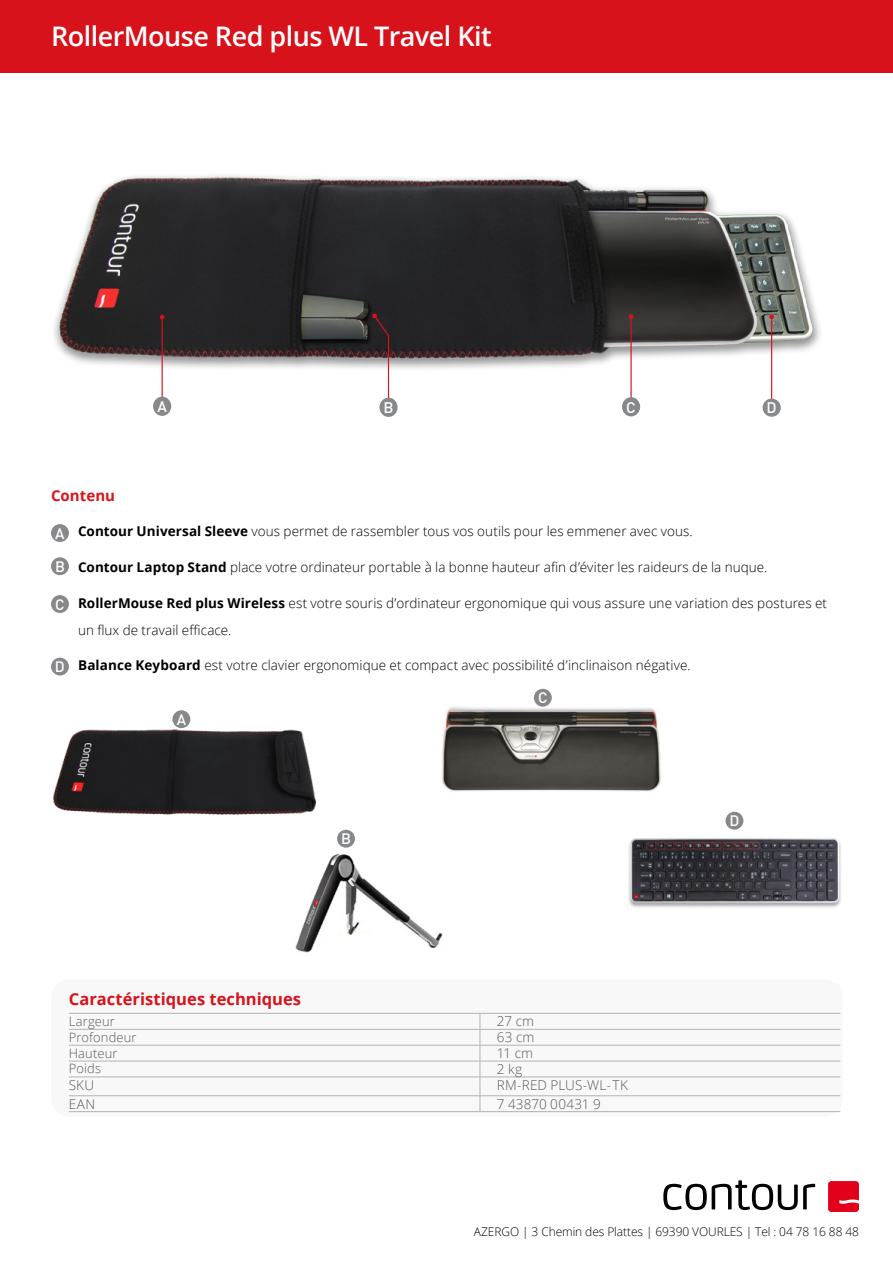
<style>
.page{position:relative;width:893px;height:1263px;background:#fff}
.page>*{position:absolute;margin:0;border:0;box-sizing:border-box;transform-origin:0 0}
.t1{font:600 27px "Open Sans";letter-spacing:-.02em;color:#fff}
.t2{font:700 16.5px "Open Sans";color:#d8121b}
.t3{font:500 15.15px "DIN";color:#fff}
.t4{font:700 15px "Open Sans";letter-spacing:.005em;color:#d8121b}
.t5{font:500 15px "DIN";color:#fff}
.t6{font:300 13.5px/27px "Open Sans";letter-spacing:.005em;color:#000}
.t7{font:300 13.5px "Open Sans";letter-spacing:.01em;color:#58585a}
.t8{font:300 12.9px "Open Sans";letter-spacing:.01em;color:#58585a}
.t9{font:300 12px "Open Sans";letter-spacing:-.01em;color:#000}
.s1{font-family:"DIN";font-weight:500;font-size:15px;color:#fff}
.s2{font-weight:700}
</style>
<div class="page">
<div style="left:0;top:0;width:893px;height:72px;background:#d8121b"></div>
<svg style="left:663px;top:1180px;width:152px;height:30px"></svg>
<svg style="left:828px;top:1181px;width:31px;height:31px"></svg>
<img style="left:54px;top:175px;width:766px;height:205px">
<hr style="left:630px;top:317px;width:2px;height:84px;background:#d8121b">
<svg style="left:629px;top:314px;width:4px;height:5px"></svg>
<div style="left:622px;top:397px;width:18px;height:19px;background:#87888a;border-radius:50%"></div>
<svg style="left:372px;top:313px;width:18px;height:25px"></svg>
<hr style="left:388px;top:335px;width:1px;height:72px;background:#d8121b">
<div style="left:379px;top:398px;width:19px;height:19px;background:#87888a;border-radius:50%"></div>
<hr style="left:162px;top:317px;width:1px;height:84px;background:#d8121b">
<svg style="left:160px;top:315px;width:4px;height:4px"></svg>
<div style="left:153px;top:397px;width:18px;height:19px;background:#87888a;border-radius:50%"></div>
<hr style="left:771px;top:317px;width:1px;height:89px;background:#d8121b">
<svg style="left:769px;top:315px;width:5px;height:4px"></svg>
<div style="left:763px;top:399px;width:18px;height:18px;background:#87888a;border-radius:50%"></div>
<img style="left:442px;top:701px;width:219px;height:91px">
<img style="left:628px;top:828px;width:213px;height:80px">
<img style="left:295px;top:853px;width:148px;height:100px">
<img style="left:52px;top:711px;width:265px;height:104px">
<div style="left:172px;top:710px;width:18px;height:18px;background:#87888a;border-radius:50%"></div>
<div style="left:337px;top:830px;width:18px;height:18px;background:#87888a;border-radius:50%"></div>
<div style="left:534px;top:689px;width:18px;height:18px;background:#87888a;border-radius:50%"></div>
<div style="left:725px;top:812px;width:18px;height:18px;background:#87888a;border-radius:50%"></div>
<div style="left:51px;top:524px;width:18px;height:18px;background:#87888a;border-radius:50%"></div>
<div style="left:51px;top:557px;width:18px;height:18px;background:#87888a;border-radius:50%"></div>
<div style="left:51px;top:595px;width:18px;height:18px;background:#87888a;border-radius:50%"></div>
<div style="left:51px;top:658px;width:18px;height:17px;background:#87888a;border-radius:50%"></div>
<div style="left:51px;top:979px;width:792px;height:137px;background:#f8f8f8;border-radius:18px"></div>
<svg style="left:69px;top:1012px;width:771px;height:99px"></svg>
<hr style="left:69px;top:1013px;width:411px;height:1px;background:#b1b3b4">
<hr style="left:480px;top:1013px;width:360px;height:1px;background:#b1b3b4">
<hr style="left:69px;top:1029px;width:411px;height:1px;background:#b1b3b4">
<hr style="left:480px;top:1029px;width:360px;height:1px;background:#b1b3b4">
<hr style="left:69px;top:1045px;width:411px;height:1px;background:#b1b3b4">
<hr style="left:480px;top:1045px;width:360px;height:1px;background:#b1b3b4">
<hr style="left:69px;top:1061px;width:411px;height:1px;background:#b1b3b4">
<hr style="left:480px;top:1061px;width:360px;height:1px;background:#b1b3b4">
<hr style="left:69px;top:1077px;width:411px;height:1px;background:#b1b3b4">
<hr style="left:480px;top:1077px;width:360px;height:1px;background:#b1b3b4">
<hr style="left:69px;top:1095px;width:411px;height:1px;background:#b1b3b4">
<hr style="left:480px;top:1095px;width:360px;height:1px;background:#b1b3b4">
<hr style="left:69px;top:1111px;width:411px;height:1px;background:#b1b3b4">
<hr style="left:480px;top:1111px;width:360px;height:1px;background:#b1b3b4">
<svg style="left:480px;top:1014px;width:1px;height:97px"></svg>
<h1 class="t1" style="left:51px;top:18px;width:442px">RollerMouse Red plus WL Travel Kit</h1>
<p class="t3" style="left:157px;top:397px;width:11px">A</p>
<p class="t3" style="left:383px;top:398px;width:12px">B</p>
<p class="t3" style="left:626px;top:397px;width:11px">C</p>
<p class="t3" style="left:767px;top:398px;width:12px">D</p>
<p class="t4" style="left:51px;top:485px;width:66px">Contenu</p>
<p class="t6" style="left:55px;top:518px;width:639px"><span class="s1">A</span> <span class="s2">Contour Universal Sleeve</span> vous permet de rassembler tous vos outils pour les emmener avec vous.</p>
<p class="t6" style="left:55px;top:553px;width:714px"><span class="s1">B</span> <span class="s2">Contour Laptop Stand</span> place votre ordinateur portable à la bonne hauteur afin d’éviter les raideurs de la nuque.</p>
<p class="t6" style="left:78px;top:589px;width:750px;text-indent:-23px"><span class="s1">C</span> <span class="s2">RollerMouse Red plus Wireless</span> est votre souris d’ordinateur ergonomique qui vous assure une variation des postures et un flux de travail efficace.</p>
<p class="t6" style="left:55px;top:651px;width:637px"><span class="s1">D</span> <span class="s2">Balance Keyboard</span> est votre clavier ergonomique et compact avec possibilité d’inclinaison négative.</p>
<p class="t5" style="left:177px;top:710px;width:11px">A</p>
<p class="t5" style="left:341px;top:829px;width:11px">B</p>
<p class="t5" style="left:538px;top:688px;width:11px">C</p>
<p class="t2" style="left:69px;top:987px;width:234px">Caractéristiques techniques</p>
<p class="t8" style="left:69px;top:1012px;width:47px">Largeur</p>
<p class="t7" style="left:497px;top:1012px;width:39px">27 cm</p>
<p class="t8" style="left:69px;top:1028px;width:69px">Profondeur</p>
<p class="t7" style="left:497px;top:1028px;width:39px">63 cm</p>
<p class="t8" style="left:69px;top:1044px;width:50px">Hauteur</p>
<p class="t7" style="left:497px;top:1044px;width:38px">11 cm</p>
<p class="t8" style="left:69px;top:1060px;width:34px">Poids</p>
<p class="t7" style="left:497px;top:1060px;width:27px">2 kg</p>
<p class="t7" style="left:69px;top:1076px;width:27px">SKU</p>
<p class="t7" style="left:497px;top:1076px;width:132px">RM-RED PLUS-WL-TK</p>
<p class="t7" style="left:69px;top:1094px;width:28px">EAN</p>
<p class="t7" style="left:497px;top:1094px;width:105px">7 43870 00431 9</p>
<p class="t5" style="left:729px;top:811px;width:11px">D</p>
<p class="t9" style="left:474px;top:1223px;width:387px">AZERGO | 3 Chemin des Plattes | 69390 VOURLES | Tel : 04 78 16 88 48</p>
</div>
